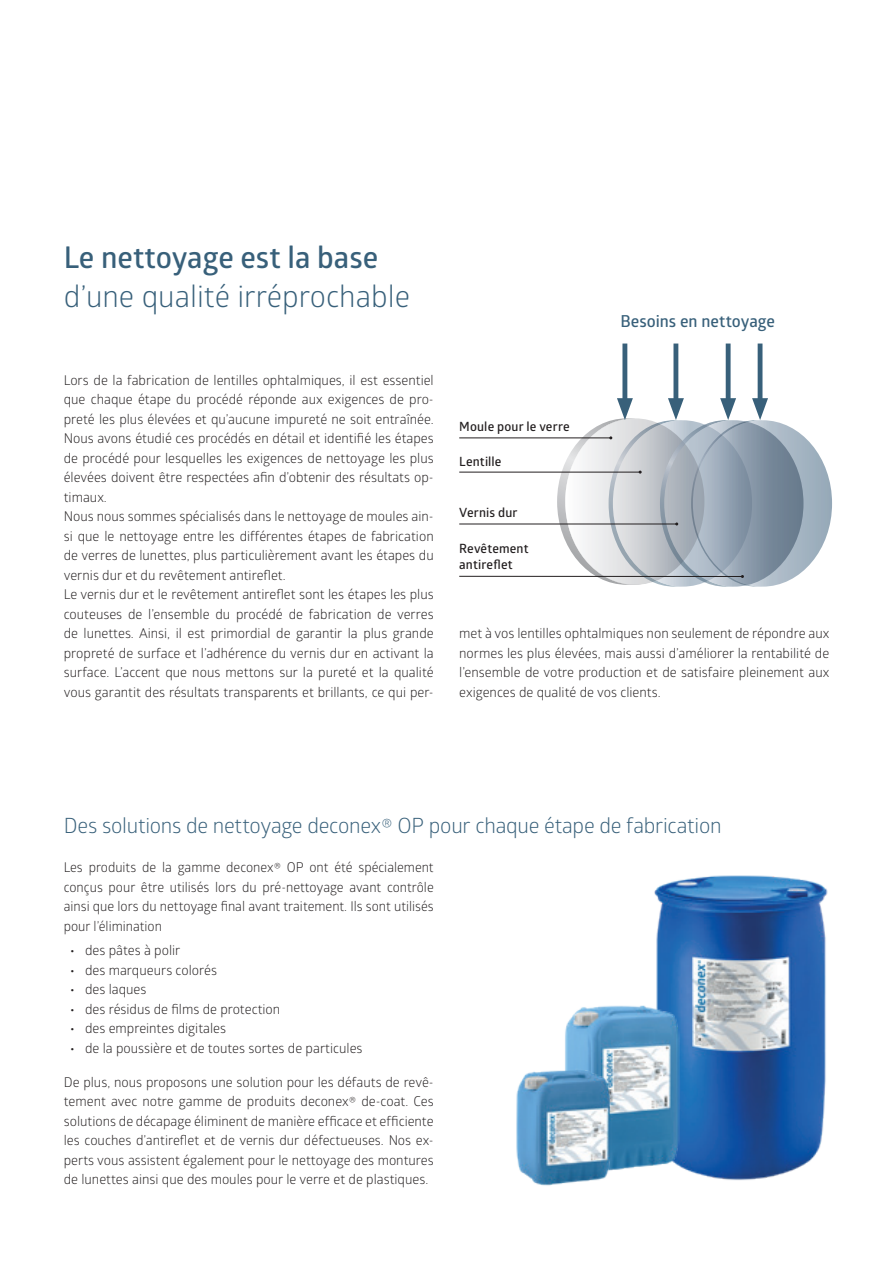
<style>
.page{position:relative;width:893px;height:1263px;background:#fff}
.page>*{position:absolute;margin:0;border:0;box-sizing:border-box;transform-origin:0 0}
.t1{font:30px "Glober";color:#38607a}
.t2{font:600 30px "Glober";color:#38607a}
.t3{font:21px "Glober";letter-spacing:-.015em;color:#38607a}
.t4{font:600 16.5px "Glober";color:#38607a}
.t5{font:13.5px/19.5px "Glober";color:#231f20;text-align:justify}
.t6{font:600 12.75px/16.5px "Glober";letter-spacing:.015em;color:#231f20}
.s1{font-weight:600}
</style>
<div class="page">
<img style="left:654px;top:875px;width:174px;height:306px">
<img style="left:565px;top:996px;width:154px;height:185px">
<img style="left:516px;top:1061px;width:122px;height:125px">
<div style="left:673px;top:343px;width:5px;height:64px;background:#38607a"></div>
<div style="left:726px;top:343px;width:5px;height:64px;background:#38607a"></div>
<hr style="left:758px;top:343px;width:4px;height:64px;background:#38607a">
<div style="left:622px;top:343px;width:5px;height:64px;background:#38607a"></div>
<hr style="left:459px;top:472px;width:181px;height:1px;background:#231f20">
<hr style="left:459px;top:437px;width:152px;height:1px;background:#231f20">
<hr style="left:459px;top:524px;width:218px;height:1px;background:#231f20">
<hr style="left:459px;top:576px;width:283px;height:1px;background:#231f20">
<svg style="left:557px;top:398px;width:275px;height:189px"></svg>
<h1 class="t2" style="left:64px;top:236px;width:316px">Le nettoyage est la base</h1>
<h1 class="t1" style="left:64px;top:275px;width:348px">d’une qualité irréprochable</h1>
<p class="t5" style="left:64px;top:369px;width:371px;text-align:left">Lors de la fabrication de lentilles ophtalmiques, il est essentiel que chaque étape du procédé réponde aux exigences de pro&shy;preté les plus élevées et qu’aucune impureté ne soit entraînée.<br>Nous avons étudié ces procédés en détail et identifié les étapes de procédé pour lesquelles les exigences de nettoyage les plus élevées doivent être respectées afin d’obtenir des résultats op&shy;timaux.<br>Nous nous sommes spécialisés dans le nettoyage de moules ain&shy;si que le nettoyage entre les différentes étapes de fabrication de verres de lunettes, plus particulièrement avant les étapes du vernis dur et du revêtement antireflet.<br>Le vernis dur et le revêtement antireflet sont les étapes les plus couteuses de l’ensemble du procédé de fabrication de verres de lunettes. Ainsi, il est primordial de garantir la plus grande propreté de surface et l’adhérence du vernis dur en activant la surface. L’accent que nous mettons sur la pureté et la qualité vous garantit des résultats transparents et brillants, ce qui per-</p>
<p class="t6" style="left:459px;top:418px;width:112px">Moule pour le verre</p>
<p class="t6" style="left:459px;top:452px;width:44px">Lentille</p>
<p class="t6" style="left:459px;top:504px;width:60px">Vernis dur</p>
<p class="t6" style="left:459px;top:539px;width:71px">Revêtement antireflet</p>
<p class="t4" style="left:620px;top:310px;width:156px">Besoins en nettoyage</p>
<p class="t5" style="left:459px;top:623px;width:372px">met à vos lentilles ophtalmiques non seulement de répondre aux normes les plus élevées, mais aussi d’améliorer la rentabilité de l’ensemble de votre production et de satisfaire pleinement aux exigences de qualité de vos clients.</p>
<h2 class="t3" style="left:64px;top:811px;width:659px">Des solutions de nettoyage deconex® OP pour chaque étape de fabrication</h2>
<p class="t5" style="left:64px;top:857px;width:371px">Les produits de la gamme deconex® OP ont été spécialement conçus pour être utilisés lors du pré-nettoyage avant contrôle ainsi que lors du nettoyage final avant traitement. Ils sont utilisés pour l’élimination</p>
<p class="t5" style="left:70px;top:940px;width:112px"><span class="s1">•</span> des pâtes à polir</p>
<p class="t5" style="left:70px;top:960px;width:148px"><span class="s1">•</span> des marqueurs colorés</p>
<p class="t5" style="left:70px;top:979px;width:78px"><span class="s1">•</span> des laques</p>
<p class="t5" style="left:70px;top:999px;width:212px"><span class="s1">•</span> des résidus de films de protection</p>
<p class="t5" style="left:70px;top:1018px;width:157px"><span class="s1">•</span> des empreintes digitales</p>
<p class="t5" style="left:70px;top:1038px;width:294px"><span class="s1">•</span> de la poussière et de toutes sortes de particules</p>
<p class="t5" style="left:64px;top:1071px;width:371px">De plus, nous proposons une solution pour les défauts de revê&shy;tement avec notre gamme de produits deconex® de-coat. Ces solutions de décapage éliminent de manière efficace et efficiente les couches d’antireflet et de vernis dur défectueuses. Nos ex&shy;perts vous assistent également pour le nettoyage des montures de lunettes ainsi que des moules pour le verre et de plastiques.</p>
</div>
